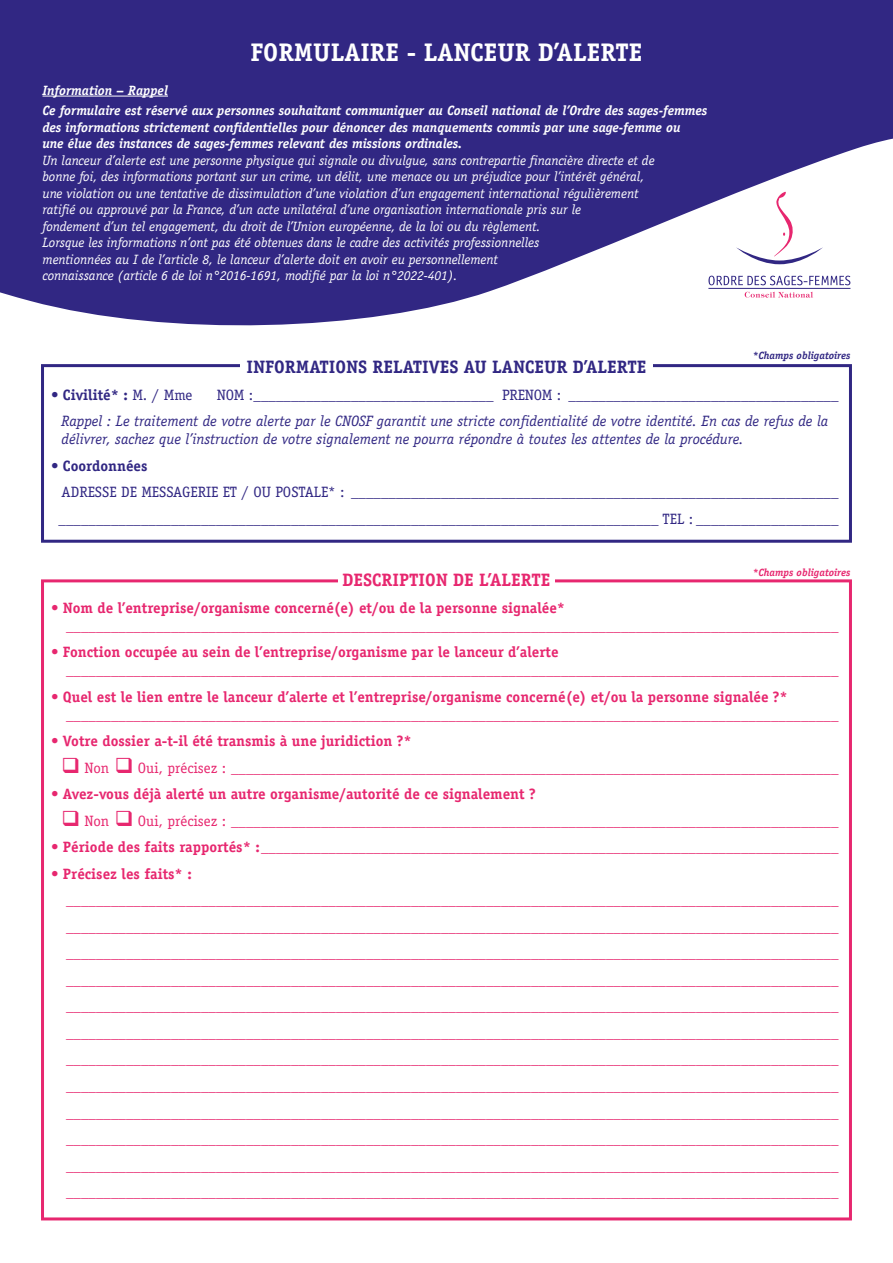
<style>
.page{position:relative;width:893px;height:1263px;background:#fff}
.page>*{position:absolute;margin:0;border:0;box-sizing:border-box;transform-origin:0 0}
.t1{font:700 25.5px "Officina Serif";color:#fff}
.t2{font:700 18px "Officina Serif";color:#312783}
.t3{font:700 18px "Officina Serif";color:#e7276f}
.t4{font:15px/26.5px "Officina Serif";color:#e7276f}
.t5{font:700 15px "Officina Serif";color:#e7276f}
.t6{font:15px/26.5px "Officina Serif";color:#312783}
.t7{font:italic 15px/18px "Officina Serif";color:#312783}
.t8{font:700 15px "Officina Serif";color:#312783}
.t9{font:italic 13.5px/16.5px "Officina Serif";letter-spacing:-.005em;color:#fff}
.t10{font:italic 700 13.5px/20.7px "Officina Serif LT";letter-spacing:-.005em;color:#fff}
.t11{font:italic 700 10.5px "Officina Serif LT";color:#312783}
.t12{font:italic 700 10.5px "Officina Serif LT";color:#e7276f}
.s1{font-weight:400}
.s2{font-weight:700}
</style>
<div class="page">
<div style="left:41px;top:364px;width:811px;height:179px;border:3px solid #312783"></div>
<div style="left:41px;top:579px;width:811px;height:641px;border:3px solid #e7276f"></div>
<svg style="left:0;top:0;width:893px;height:326px;fill:#312783"></svg>
<svg style="left:745px;top:292px;width:68px;height:6px"></svg>
<svg style="left:708px;top:276px;width:142px;height:9px"></svg>
<hr style="left:708px;top:288px;width:142px;height:1px;background:#312783">
<svg style="left:736px;top:191px;width:87px;height:73px"></svg>
<hr style="left:43px;top:96px;width:125px;height:1px;background:#fff">
<div style="left:240px;top:352px;width:412px;height:25px;background:#fff"></div>
<div style="left:338px;top:563px;width:217px;height:25px;background:#fff"></div>
<h1 class="t1" style="left:250px;top:36px;width:393px">FORMULAIRE - LANCEUR D’ALERTE</h1>
<p class="t10" style="left:43px;top:80px;width:666px">Information – Rappel<br>Ce formulaire est réservé aux personnes souhaitant communiquer au Conseil national de l’Ordre des sages-femmes</p>
<p class="t10" style="left:43px;top:119px;width:639px;line-height:16.5px">des informations strictement confidentielles pour dénoncer des manquements commis par une sage-femme ou une élue des instances de sages-femmes relevant des missions ordinales.</p>
<p class="t9" style="left:43px;top:152px;width:614px">Un lanceur d’alerte est une personne physique qui signale ou divulgue, sans contrepartie financière directe et de bonne foi, des informations portant sur un crime, un délit, une menace ou un préjudice pour l’intérêt général, une violation ou une tentative de dissimulation d’une violation d’un engagement international régulièrement ratifié ou approuvé par la France, d’un acte unilatéral d’une organisation internationale pris sur le<br>fondement d’un tel engagement, du droit de l’Union européenne, de la loi ou du règlement.<br>Lorsque les informations n’ont pas été obtenues dans le cadre des activités professionnelles<br>mentionnées au I de l’article 8, le lanceur d’alerte doit en avoir eu personnellement<br>connaissance (article 6 de loi n°2016-1691, modifié par la loi n°2022-401).</p>
<p class="t2" style="left:246px;top:356px;width:402px">INFORMATIONS RELATIVES AU LANCEUR D’ALERTE</p>
<p class="t11" style="left:753px;top:349px;width:99px">*Champs obligatoires</p>
<p class="t8" style="left:51px;top:385px;width:143px">• Civilité* : <span class="s1">M. / Mme</span></p>
<p class="t6" style="left:217px;top:381px;width:623px">NOM :________________________________ PRENOM : ____________________________________</p>
<p class="t7" style="left:62px;top:412px;width:768px">Rappel : Le traitement de votre alerte par le CNOSF garantit une stricte confidentialité de votre identité. En cas de refus de la délivrer, sachez que l’instruction de votre signalement ne pourra répondre à toutes les attentes de la procédure.</p>
<p class="t8" style="left:51px;top:456px;width:98px">• Coordonnées</p>
<p class="t6" style="left:59px;top:479px;width:782px">ADRESSE DE MESSAGERIE ET / OU POSTALE* : _________________________________________________________________ ________________________________________________________________________________ TEL : ___________________</p>
<p class="t12" style="left:753px;top:566px;width:99px">*Champs obligatoires</p>
<p class="t3" style="left:343px;top:569px;width:209px">DESCRIPTION DE L’ALERTE</p>
<p class="t5" style="left:51px;top:598px;width:516px">• Nom de l’entreprise/organisme concerné(e) et/ou de la personne signalée*</p>
<p class="t4" style="left:66px;top:612px;width:774px">_______________________________________________________________________________________________________</p>
<p class="t5" style="left:51px;top:643px;width:509px">• Fonction occupée au sein de l’entreprise/organisme par le lanceur d’alerte</p>
<p class="t4" style="left:66px;top:657px;width:774px">_______________________________________________________________________________________________________</p>
<p class="t5" style="left:51px;top:687px;width:738px">• Quel est le lien entre le lanceur d’alerte et l’entreprise/organisme concerné(e) et/ou la personne signalée ?*</p>
<p class="t4" style="left:66px;top:701px;width:774px">_______________________________________________________________________________________________________</p>
<p class="t5" style="left:51px;top:732px;width:362px">• Votre dossier a-t-il été transmis à une juridiction ?*</p>
<p class="t4" style="left:62px;top:754px;width:778px">❑ Non ❑ Oui, précisez : _________________________________________________________________________________</p>
<p class="t5" style="left:51px;top:785px;width:486px">• Avez-vous déjà alerté un autre organisme/autorité de ce signalement ?</p>
<p class="t4" style="left:62px;top:807px;width:778px">❑ Non ❑ Oui, précisez : _________________________________________________________________________________</p>
<p class="t4" style="left:51px;top:834px;width:789px"><span class="s2">• Période des faits rapportés* :</span>_____________________________________________________________________________</p>
<p class="t4" style="left:66px;top:860px;width:774px;text-indent:-15px">• <span class="s2">Précisez les faits* : </span>_______________________________________________________________________________________________________ _______________________________________________________________________________________________________ _______________________________________________________________________________________________________ _______________________________________________________________________________________________________ _______________________________________________________________________________________________________ _______________________________________________________________________________________________________ _______________________________________________________________________________________________________ _______________________________________________________________________________________________________ _______________________________________________________________________________________________________ _______________________________________________________________________________________________________ _______________________________________________________________________________________________________ _______________________________________________________________________________________________________</p>
</div>
